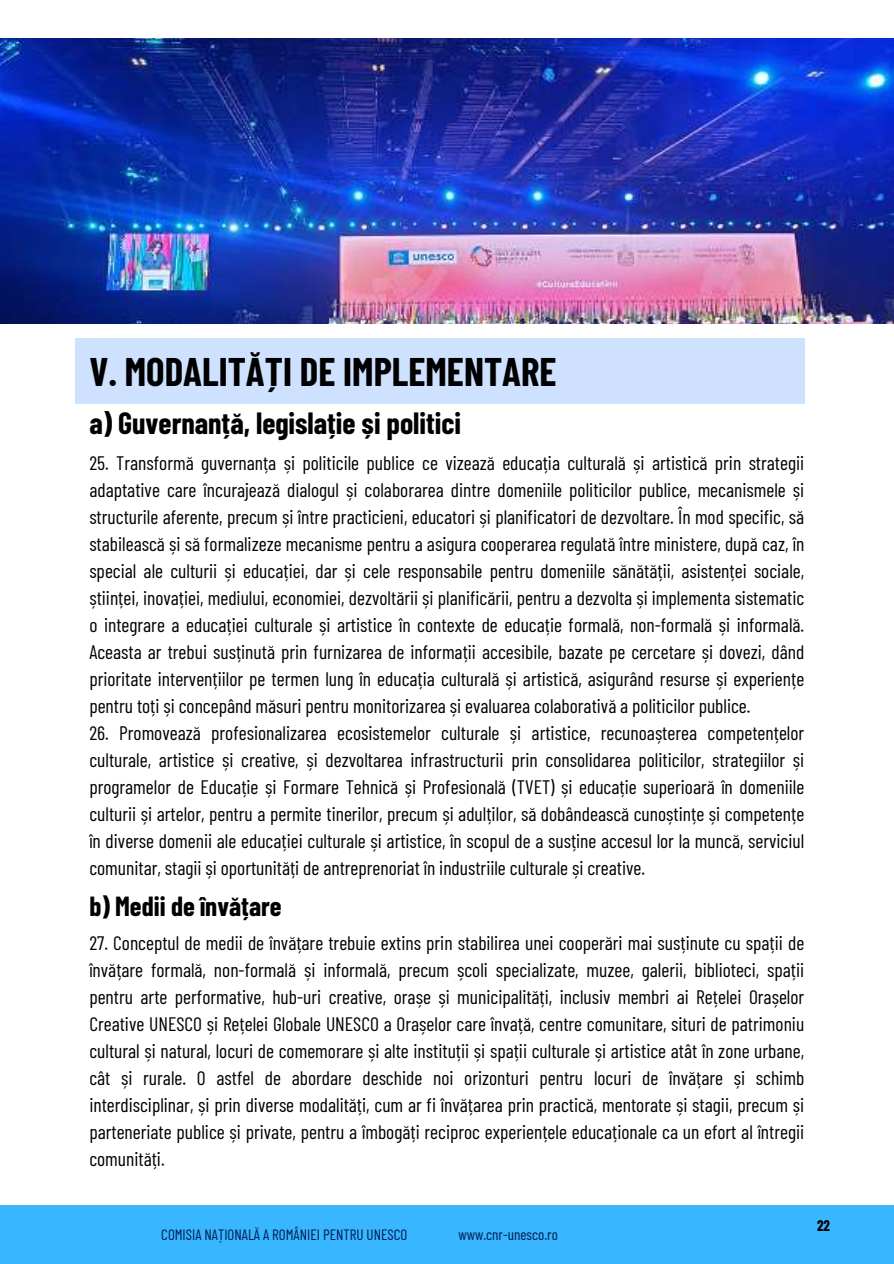
<style>
.page{position:relative;width:894px;height:1264px;background:#fff}
.page>*{position:absolute;margin:0;border:0;box-sizing:border-box;transform-origin:0 0}
.t1{font:700 39px "Barlow Condensed";color:#000}
.t2{font:700 30px "Barlow Condensed";color:#000}
.t3{font:700 27px "Barlow Condensed";color:#000}
.t4{font:19.5px/27px "Barlow Condensed";color:#000;text-align:justify}
.t5{font:15px "Barlow Condensed";color:#011c50}
.t6{font:700 15px "Barlow Condensed";color:#000}
</style>
<div class="page">
<img style="left:0;top:39px;width:893px;height:285px">
<div style="left:75px;top:338px;width:729px;height:65px;background:#cee1ff"></div>
<div style="left:0;top:1204px;width:893px;height:59px;background:#38b6ff"></div>
<h1 class="t1" style="left:89px;top:344px;width:468px">V. MODALITĂȚI DE IMPLEMENTARE</h1>
<h2 class="t2" style="left:89px;top:401px;width:373px">a) Guvernanță, legislație și politici</h2>
<p class="t4" style="left:89px;top:448px;width:716px">25. Transformă guvernanța și politicile publice ce vizează educația culturală și artistică prin strategii adaptative care încurajează dialogul și colaborarea dintre domeniile politicilor publice, mecanismele și structurile aferente, precum și între practicieni, educatori și planificatori de dezvoltare. În mod specific, să stabilească și să formalizeze mecanisme pentru a asigura cooperarea regulată între ministere, după caz, în special ale culturii și educației, dar și cele responsabile pentru domeniile sănătății, asistenței sociale, științei, inovației, mediului, economiei, dezvoltării și planificării, pentru a dezvolta și implementa sistematic o integrare a educației culturale și artistice în contexte de educație formală, non-formală și informală.<br>Aceasta ar trebui susținută prin furnizarea de informații accesibile, bazate pe cercetare și dovezi, dând prioritate intervențiilor pe termen lung în educația culturală și artistică, asigurând resurse și experiențe pentru toți și concepând măsuri pentru monitorizarea și evaluarea colaborativă a politicilor publice.</p>
<p class="t4" style="left:89px;top:718px;width:716px">26. Promovează profesionalizarea ecosistemelor culturale și artistice, recunoașterea competențelor culturale, artistice și creative, și dezvoltarea infrastructurii prin consolidarea politicilor, strategiilor și programelor de Educație și Formare Tehnică și Profesională (TVET) și educație superioară în domeniile culturii și artelor, pentru a permite tinerilor, precum și adulților, să dobândească cunoștințe și competențe în diverse domenii ale educației culturale și artistice, în scopul de a susține accesul lor la muncă, serviciul comunitar, stagii și oportunități de antreprenoriat în industriile culturale și creative.</p>
<h3 class="t3" style="left:89px;top:887px;width:194px">b) Medii de învățare</h3>
<p class="t4" style="left:89px;top:927px;width:716px">27. Conceptul de medii de învățare trebuie extins prin stabilirea unei cooperări mai susținute cu spații de învățare formală, non-formală și informală, precum școli specializate, muzee, galerii, biblioteci, spații pentru arte performative, hub-uri creative, orașe și municipalități, inclusiv membri ai Rețelei Orașelor Creative UNESCO și Rețelei Globale UNESCO a Orașelor care învață, centre comunitare, situri de patrimoniu cultural și natural, locuri de comemorare și alte instituții și spații culturale și artistice atât în zone urbane, cât și rurale. O astfel de abordare deschide noi orizonturi pentru locuri de învățare și schimb interdisciplinar, și prin diverse modalități, cum ar fi învățarea prin practică, mentorate și stagii, precum și parteneriate publice și private, pentru a îmbogăți reciproc experiențele educaționale ca un efort al întregii comunități.</p>
<p class="t5" style="left:161px;top:1223px;width:247px">COMISIA NAȚIONALĂ A ROMÂNIEI PENTRU UNESCO</p>
<p class="t5" style="left:458px;top:1223px;width:101px">www.cnr-unesco.ro</p>
<p class="t6" style="left:816px;top:1215px;width:15px">22</p>
</div>
